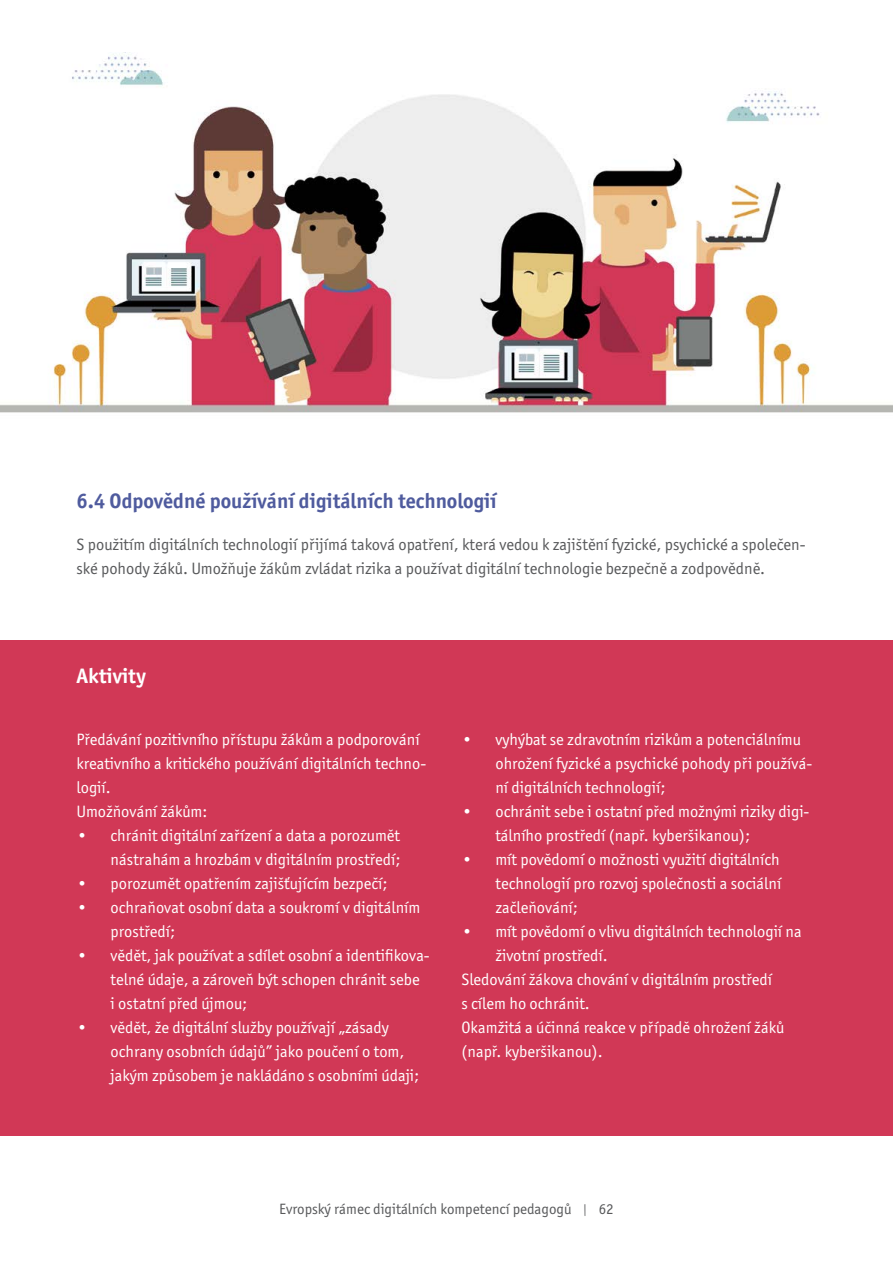
<style>
.page{position:relative;width:893px;height:1263px;background:#fff}
.page>*{position:absolute;margin:0;border:0;box-sizing:border-box;transform-origin:0 0}
.t1{font:700 21px "Officina Sans Itc TOT";color:#4f5b9e}
.t2{font:700 21px "Officina Sans Itc TOT";color:#fff}
.t3{font:16.5px/24px "Officina Sans Itc TOT";color:#fff}
.t4{font:16.5px/24px "Officina Sans Itc TOT";color:#58595b}
.t5{font:15px "Officina Sans Itc TOT";color:#58595b}
.s1{font-family:"Amatic SC";font-weight:700}
</style>
<div class="page">
<div style="left:0;top:640px;width:893px;height:495px;background:#d13856"></div>
<img style="left:0;top:52px;width:893px;height:361px">
<p class="t1" style="left:77px;top:488px;width:422px">6.4 Odpovědné používání digitálních technologií</p>
<p class="t4" style="left:77px;top:532px;width:730px">S použitím digitálních technologií přijímá taková opatření, která vedou k zajištění fyzické, psychické a společen&shy;ské pohody žáků. Umožňuje žákům zvládat rizika a používat digitální technologie bezpečně a zodpovědně.</p>
<p class="t2" style="left:77px;top:663px;width:71px">Aktivity</p>
<p class="t3" style="left:77px;top:727px;width:351px">Předávání pozitivního přístupu žákům a podporování kreativního a kritického používání digitálních techno&shy;logií.<br>Umožňování žákům:</p>
<p class="t3" style="left:77px;top:823px;width:325px;text-align:right">• chránit digitální zařízení a data a porozumět nástrahám a hrozbám v digitálním prostředí;</p>
<p class="t3" style="left:77px;top:871px;width:312px">• porozumět opatřením zajišťujícím bezpečí;</p>
<p class="t3" style="left:111px;top:895px;width:311px;text-indent:-34px">• ochraňovat osobní data a soukromí v digitálním prostředí;</p>
<p class="t3" style="left:111px;top:943px;width:321px;text-indent:-34px">• vědět, jak používat a sdílet osobní a identifikova&shy;telné údaje, a zároveň být schopen chránit sebe<br>i ostatní před újmou;</p>
<p class="t3" style="left:111px;top:1015px;width:310px;text-indent:-34px">• vědět, že digitální služby používají „zásady ochrany osobních údajů” jako poučení o tom, jakým způsobem je nakládáno s osobními údaji;</p>
<p class="t3" style="left:495px;top:727px;width:318px;text-indent:-34px">• vyhýbat se zdravotním rizikům a potenciálnímu ohrožení fyzické a psychické pohody při používá&shy;ní digitálních technologií;</p>
<p class="t3" style="left:495px;top:799px;width:315px;text-indent:-34px">• ochránit sebe i ostatní před možnými riziky digi&shy;tálního prostředí (např. kyberšikanou);</p>
<p class="t3" style="left:495px;top:847px;width:288px;text-indent:-34px">• mít povědomí o možnosti využití digitálních technologií pro rozvoj společnosti a sociální začleňování;</p>
<p class="t3" style="left:461px;top:919px;width:342px">• mít povědomí o vlivu digitálních technologií na</p>
<p class="t3" style="left:495px;top:943px;width:114px">životní prostředí.</p>
<p class="t3" style="left:461px;top:967px;width:313px">Sledování žákova chování v digitálním prostředí</p>
<p class="t3" style="left:461px;top:991px;width:130px">s cílem ho ochránit.</p>
<p class="t3" style="left:461px;top:1015px;width:324px">Okamžitá a účinná reakce v případě ohrožení žáků</p>
<p class="t3" style="left:461px;top:1039px;width:143px">(např. kyberšikanou).</p>
<p class="t5" style="left:279px;top:1201px;width:336px">Evropský rámec digitálních kompetencí pedagogů <span class="s1">ן</span> 62</p>
</div>
